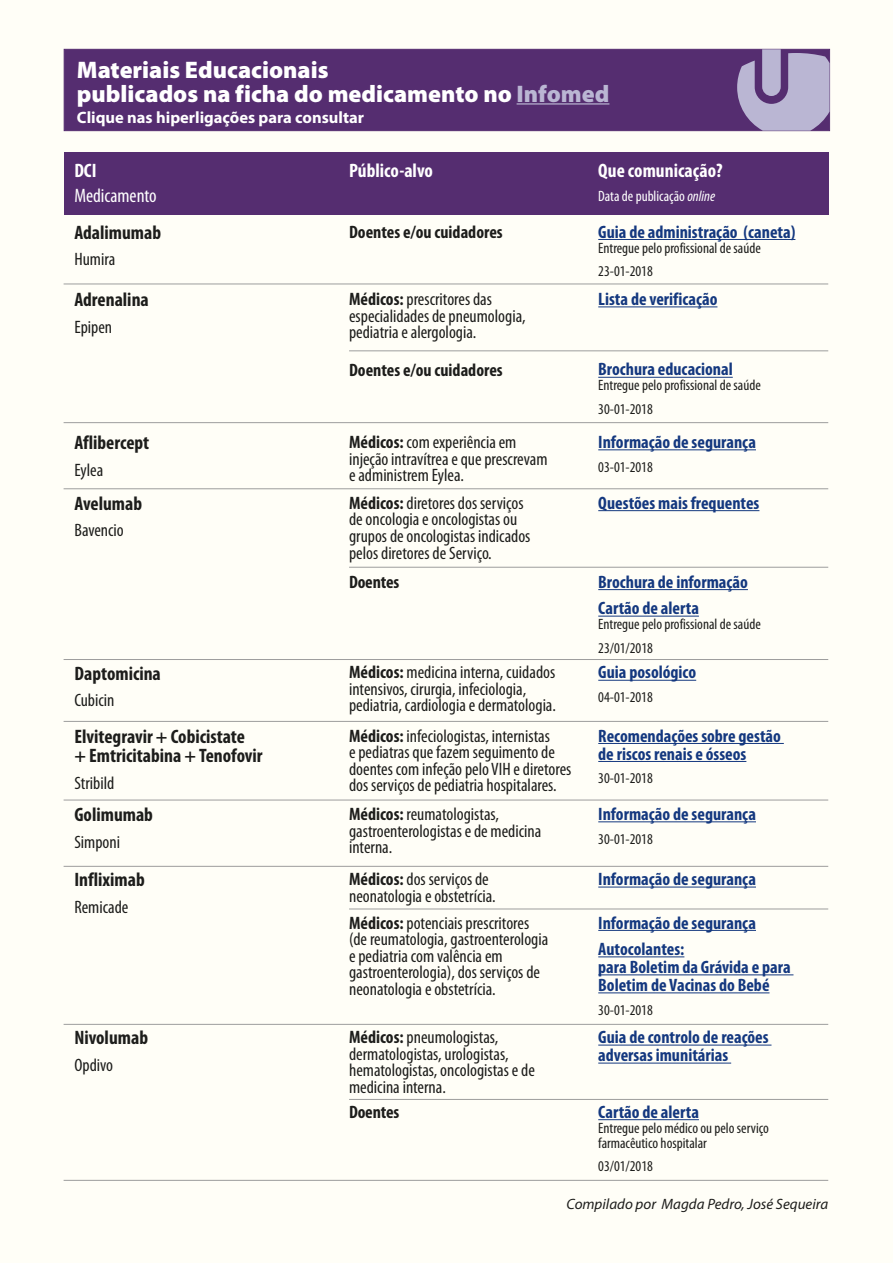
<style>
.page{position:relative;width:893px;height:1263px;background:#fffef7}
.page>*{position:absolute;margin:0;border:0;box-sizing:border-box;transform-origin:0 0}
.t1{font:900 24px/24px "Myriad Pro";color:#fff}
.t2{font:700 condensed 19.5px/19.5px "Myriad Pro";color:#1d1d1b}
.t3{font:700 condensed 19.5px "Myriad Pro";color:#fff}
.t4{font:condensed 19.5px "Myriad Pro";color:#fff}
.t5{font:condensed 18px/16.5px "Myriad Pro";color:#1d1d1b}
.t6{font:700 condensed 18px/18px "Myriad Pro";color:#14387f}
.t7{font:700 condensed 18px "Myriad Pro";color:#1d1d1b}
.t8{font:700 16.5px "Myriad Pro";color:#fff}
.t9{font:condensed 15px/23.5px "Myriad Pro";color:#1d1d1b}
.t10{font:italic 15px "Myriad Pro";color:#1d1d1b}
.t11{font:condensed 15px "Myriad Pro";color:#fff}
.s1{color:#bab6d3}
.s2{font-style:italic}
.s3{font-weight:700}
</style>
<div class="page">
<div style="left:64px;top:152px;width:764px;height:63px;background:#552d70"></div>
<hr style="left:598px;top:239px;width:197px;height:1px;background:#14387f">
<hr style="left:598px;top:680px;width:98px;height:1px;background:#14387f">
<hr style="left:598px;top:821px;width:158px;height:1px;background:#14387f">
<hr style="left:598px;top:887px;width:158px;height:1px;background:#14387f">
<hr style="left:598px;top:1045px;width:173px;height:1px;background:#14387f">
<hr style="left:598px;top:1063px;width:133px;height:1px;background:#14387f">
<hr style="left:598px;top:930px;width:158px;height:1px;background:#14387f">
<hr style="left:598px;top:956px;width:86px;height:1px;background:#14387f">
<hr style="left:598px;top:974px;width:195px;height:1px;background:#14387f">
<hr style="left:598px;top:992px;width:171px;height:1px;background:#14387f">
<hr style="left:598px;top:449px;width:158px;height:1px;background:#14387f">
<hr style="left:598px;top:743px;width:186px;height:1px;background:#14387f">
<hr style="left:598px;top:761px;width:148px;height:1px;background:#14387f">
<hr style="left:598px;top:510px;width:161px;height:1px;background:#14387f">
<hr style="left:598px;top:589px;width:150px;height:1px;background:#14387f">
<hr style="left:598px;top:616px;width:101px;height:1px;background:#14387f">
<hr style="left:598px;top:1119px;width:101px;height:1px;background:#14387f">
<hr style="left:598px;top:306px;width:119px;height:1px;background:#14387f">
<hr style="left:598px;top:377px;width:135px;height:1px;background:#14387f">
<hr style="left:64px;top:422px;width:764px;height:1px;background:#9d9d9d">
<hr style="left:349px;top:350px;width:479px;height:1px;background:#9d9d9d">
<hr style="left:349px;top:567px;width:479px;height:1px;background:#9d9d9d">
<hr style="left:349px;top:1099px;width:479px;height:1px;background:#9d9d9d">
<hr style="left:64px;top:488px;width:764px;height:1px;background:#9d9d9d">
<hr style="left:64px;top:659px;width:764px;height:1px;background:#9d9d9d">
<hr style="left:64px;top:800px;width:764px;height:1px;background:#9d9d9d">
<hr style="left:64px;top:866px;width:764px;height:1px;background:#9d9d9d">
<hr style="left:64px;top:1024px;width:764px;height:1px;background:#9d9d9d">
<hr style="left:64px;top:1180px;width:764px;height:1px;background:#9d9d9d">
<hr style="left:64px;top:284px;width:764px;height:1px;background:#9d9d9d">
<div style="left:64px;top:49px;width:766px;height:82px;background:#552d70;border:1px solid #552d70"></div>
<hr style="left:517px;top:103px;width:92px;height:2px;background:#bab6d3">
<svg style="left:737px;top:49px;width:93px;height:82px"></svg>
<hr style="left:64px;top:721px;width:764px;height:1px;background:#9d9d9d">
<hr style="left:349px;top:909px;width:479px;height:1px;background:#9d9d9d">
<h1 class="t1" style="left:77px;top:58px;width:534px">Materiais Educacionais<br>publicados na ficha do medicamento no <span class="s1">Infomed</span></h1>
<p class="t8" style="left:77px;top:108px;width:289px">Clique nas hiperligações para consultar</p>
<p class="t3" style="left:74px;top:160px;width:24px">DCI</p>
<p class="t4" style="left:74px;top:185px;width:84px">Medicamento</p>
<p class="t2" style="left:74px;top:223px;width:88px">Adalimumab</p>
<p class="t5" style="left:74px;top:251px;width:42px">Humira</p>
<p class="t2" style="left:74px;top:290px;width:76px">Adrenalina</p>
<p class="t5" style="left:74px;top:319px;width:39px">Epipen</p>
<p class="t2" style="left:74px;top:433px;width:76px">Aflibercept</p>
<p class="t5" style="left:74px;top:462px;width:30px">Eylea</p>
<p class="t2" style="left:74px;top:494px;width:69px">Avelumab</p>
<p class="t5" style="left:74px;top:523px;width:51px">Bavencio</p>
<p class="t2" style="left:74px;top:664px;width:88px">Daptomicina</p>
<p class="t5" style="left:74px;top:692px;width:42px">Cubicin</p>
<p class="t2" style="left:74px;top:727px;width:190px">Elvitegravir + Cobicistate<br>+ Emtricitabina + Tenofovir</p>
<p class="t5" style="left:74px;top:775px;width:41px">Stribild</p>
<p class="t2" style="left:74px;top:805px;width:80px">Golimumab</p>
<p class="t5" style="left:74px;top:834px;width:47px">Simponi</p>
<p class="t2" style="left:74px;top:870px;width:72px">Infliximab</p>
<p class="t5" style="left:74px;top:899px;width:56px">Remicade</p>
<p class="t2" style="left:74px;top:1028px;width:75px">Nivolumab</p>
<p class="t5" style="left:74px;top:1057px;width:40px">Opdivo</p>
<p class="t3" style="left:349px;top:160px;width:85px">Público-alvo</p>
<p class="t3" style="left:598px;top:160px;width:126px">Que comunicação?</p>
<p class="t11" style="left:598px;top:188px;width:118px">Data de publicação <span class="s2">online</span></p>
<p class="t7" style="left:349px;top:222px;width:155px">Doentes e/ou cuidadores</p>
<p class="t6" style="left:598px;top:223px;width:199px">Guia de administração (caneta)</p>
<p class="t9" style="left:598px;top:236px;width:164px">Entregue pelo profissional de saúde<br>23-01-2018</p>
<p class="t5" style="left:349px;top:291px;width:178px"><span class="s3">Médicos:</span> prescritores das especialidades de pneumologia, pediatria e alergologia.</p>
<p class="t7" style="left:349px;top:360px;width:155px">Doentes e/ou cuidadores</p>
<p class="t5" style="left:349px;top:434px;width:200px"><span class="s3">Médicos:</span> com experiência em injeção intravítrea e que prescrevam e administrem Eylea.</p>
<p class="t5" style="left:349px;top:495px;width:183px"><span class="s3">Médicos:</span> diretores dos serviços de oncologia e oncologistas ou grupos de oncologistas indicados pelos diretores de Serviço.</p>
<p class="t7" style="left:349px;top:572px;width:52px">Doentes</p>
<p class="t5" style="left:349px;top:665px;width:208px"><span class="s3">Médicos:</span> medicina interna, cuidados intensivos, cirurgia, infeciologia, pediatria, cardiologia e dermatologia.</p>
<p class="t5" style="left:349px;top:728px;width:224px"><span class="s3">Médicos:</span> infeciologistas, internistas<br>e pediatras que fazem seguimento de doentes com infeção pelo VIH e diretores dos serviços de pediatria hospitalares.</p>
<p class="t5" style="left:349px;top:806px;width:194px"><span class="s3">Médicos:</span> reumatologistas, gastroenterologistas e de medicina interna.</p>
<p class="t5" style="left:349px;top:871px;width:148px"><span class="s3">Médicos:</span> dos serviços de neonatologia e obstetrícia.</p>
<p class="t5" style="left:349px;top:915px;width:201px"><span class="s3">Médicos:</span> potenciais prescritores (de reumatologia, gastroenterologia e pediatria com valência em gastroenterologia), dos serviços de neonatologia e obstetrícia.</p>
<p class="t5" style="left:349px;top:1029px;width:187px"><span class="s3">Médicos:</span> pneumologistas, dermatologistas, urologistas, hematologistas, oncologistas e de medicina interna.</p>
<p class="t7" style="left:349px;top:1102px;width:52px">Doentes</p>
<p class="t6" style="left:598px;top:290px;width:121px">Lista de verificação</p>
<p class="t6" style="left:598px;top:361px;width:136px">Brochura educacional</p>
<p class="t9" style="left:598px;top:374px;width:164px">Entregue pelo profissional de saúde<br>30-01-2018</p>
<p class="t6" style="left:598px;top:433px;width:159px">Informação de segurança</p>
<p class="t9" style="left:598px;top:455px;width:56px">03-01-2018</p>
<p class="t6" style="left:598px;top:494px;width:163px">Questões mais frequentes</p>
<p class="t6" style="left:598px;top:569px;width:151px;line-height:26.5px">Brochura de informação<br>Cartão de alerta</p>
<p class="t9" style="left:598px;top:613px;width:164px">Entregue pelo profissional de saúde<br>23/01/2018</p>
<p class="t6" style="left:598px;top:664px;width:99px">Guia posológico</p>
<p class="t9" style="left:598px;top:685px;width:56px">04-01-2018</p>
<p class="t6" style="left:598px;top:727px;width:184px">Recomendações sobre gestão de riscos renais e ósseos</p>
<p class="t9" style="left:598px;top:767px;width:56px">30-01-2018</p>
<p class="t6" style="left:598px;top:805px;width:159px">Informação de segurança</p>
<p class="t9" style="left:598px;top:827px;width:56px">30-01-2018</p>
<p class="t6" style="left:598px;top:870px;width:159px">Informação de segurança</p>
<p class="t6" style="left:598px;top:909px;width:159px;line-height:26.5px">Informação de segurança<br>Autocolantes:</p>
<p class="t6" style="left:598px;top:958px;width:194px">para Boletim da Grávida e para<br>Boletim de Vacinas do Bebé</p>
<p class="t9" style="left:598px;top:998px;width:56px">30-01-2018</p>
<p class="t6" style="left:598px;top:1028px;width:172px">Guia de controlo de reações adversas imunitárias</p>
<p class="t6" style="left:598px;top:1103px;width:102px">Cartão de alerta</p>
<p class="t9" style="left:598px;top:1121px;width:172px;line-height:15px">Entregue pelo médico ou pelo serviço farmacêutico hospitalar</p>
<p class="t9" style="left:598px;top:1155px;width:56px">03/01/2018</p>
<p class="t10" style="left:566px;top:1196px;width:263px">Compilado por Magda Pedro, José Sequeira</p>
</div>
